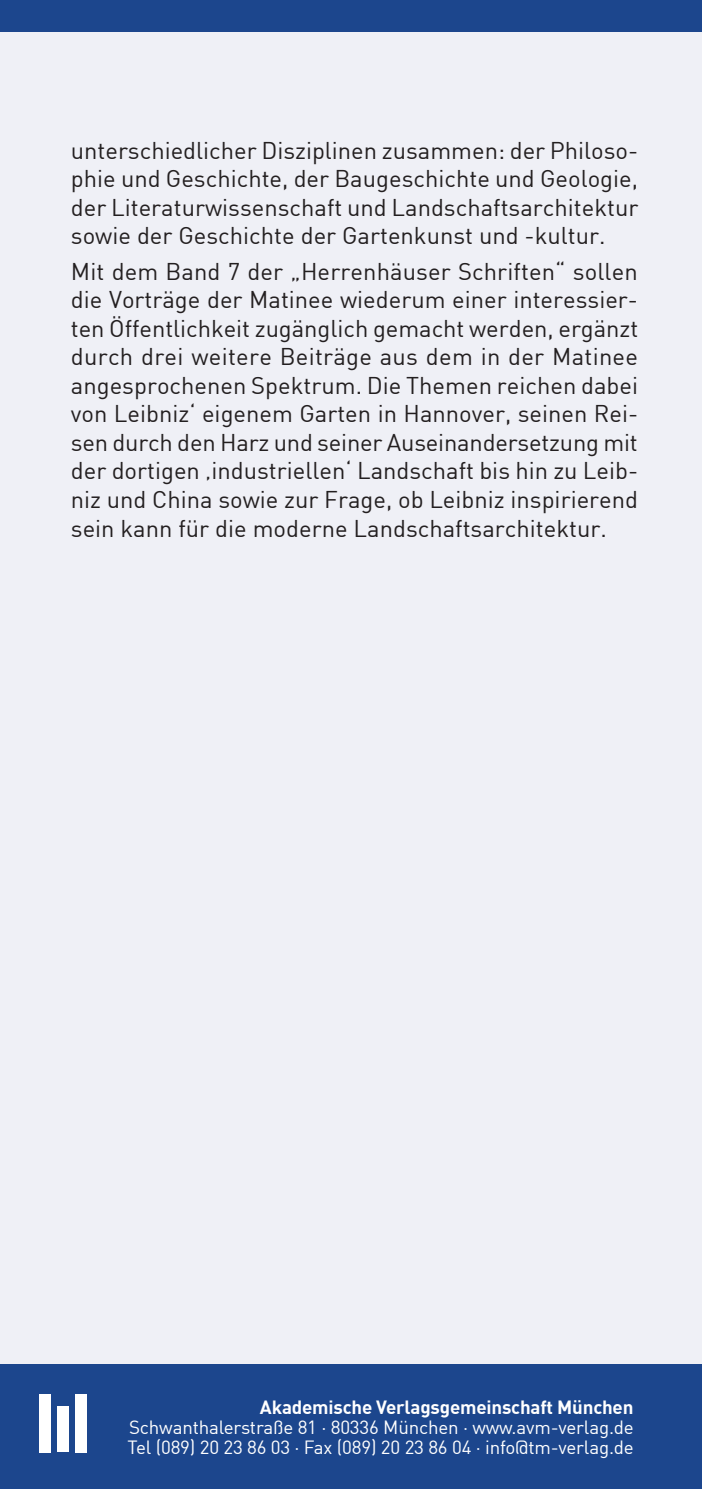
<style>
.page{position:relative;width:702px;height:1489px;background:#fff}
.page>*{position:absolute;margin:0;border:0;box-sizing:border-box;transform-origin:0 0}
.t1{font:23.75px/28.5px "DIN";color:#231f20;text-align:justify}
.t2{font:18.75px/20px "DIN";letter-spacing:-.01em;color:#fff}
.t3{font:700 18.75px "DIN";letter-spacing:-.01em;color:#fff}
</style>
<div class="page">
<div style="left:0;top:0;width:702px;height:1377px;background:#eff0f6"></div>
<div style="left:0;top:0;width:702px;height:32px;background:#1c468d"></div>
<div style="left:0;top:1364px;width:702px;height:124px;background:#1c468d"></div>
<div style="left:39px;top:1393px;width:12px;height:59px;background:#fff"></div>
<div style="left:57px;top:1406px;width:12px;height:46px;background:#fff"></div>
<div style="left:76px;top:1393px;width:11px;height:59px;background:#fff"></div>
<p class="t1" style="left:71px;top:135px;width:569px">unterschiedlicher Disziplinen zusammen: der Philoso&shy;phie und Geschichte, der Baugeschichte und Geologie, der Literaturwissenschaft und Landschaftsarchitektur sowie der Geschichte der Gartenkunst und -kultur.</p>
<p class="t1" style="left:71px;top:256px;width:569px">Mit dem Band 7 der „Herrenhäuser Schriften“ sollen die Vorträge der Matinee wiederum einer interessier&shy;ten Öffentlichkeit zugänglich gemacht werden, ergänzt durch drei weitere Beiträge aus dem in der Matinee angesprochenen Spektrum. Die Themen reichen dabei von Leibniz‘ eigenem Garten in Hannover, seinen Rei&shy;sen durch den Harz und seiner Auseinandersetzung mit der dortigen ‚industriellen‘ Landschaft bis hin zu Leib&shy;niz und China sowie zur Frage, ob Leibniz inspirierend sein kann für die moderne Landschaftsarchitektur.</p>
<p class="t3" style="left:260px;top:1394px;width:375px">Akademische Verlagsgemeinschaft München</p>
<p class="t2" style="left:127px;top:1416px;width:508px">Schwanthalerstraße 81 · 80336 München · www.avm-verlag.de<br>Tel (089) 20 23 86 03 · Fax (089) 20 23 86 04 · info@tm-verlag.de</p>
</div>
